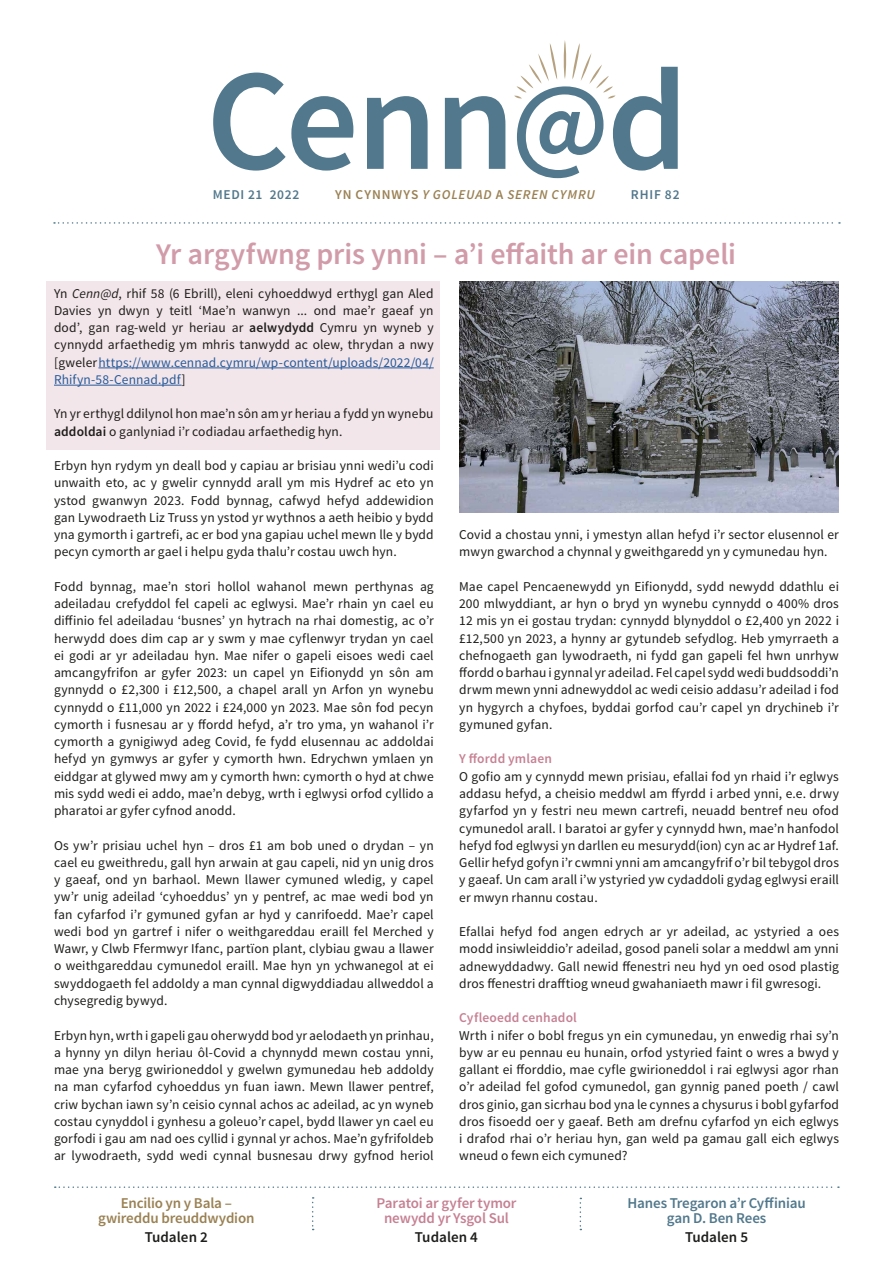
<style>
.page{position:relative;width:893px;height:1263px;background:#fff}
.page>*{position:absolute;margin:0;border:0;box-sizing:border-box;transform-origin:0 0}
.t1{font:600 144.6px "Source Sans Pro";color:#51788c}
.t2{font:600 111.6px "Source Sans Pro";color:#51788c}
.t3{font:600 30px "Source Sans Pro";letter-spacing:-.005em;color:#d19ba9}
.t4{font:600 15px/15px "Source Sans Pro";letter-spacing:-.01em;color:#51788c;text-align:center}
.t5{font:600 15px/15px "Source Sans Pro";letter-spacing:-.01em;color:#c68194;text-align:center}
.t6{font:600 15px/15px "Source Sans Pro";letter-spacing:-.01em;color:#9a8153;text-align:center}
.t7{font:600 15px "Source Sans Pro";letter-spacing:.005em;color:#1d1d1b}
.t8{font:13.5px/17.2px "Source Sans Pro";letter-spacing:.01em;color:#1d1d1b;text-align:justify}
.t9{font:600 13.5px "Source Sans Pro";letter-spacing:.01em;color:#c68194}
.t10{font:italic 600 13.5px "Source Sans Pro";letter-spacing:.06em;color:#9a8153}
.t11{font:600 13.5px "Source Sans Pro";letter-spacing:.05em;color:#51788c}
.s1{font-size:144.6px}
.s2{font-style:normal}
.s3{font-style:italic}
.s4{font-weight:600}
.s5{color:#275b9b}
</style>
<div class="page">
<div style="left:47px;top:281px;width:393px;height:168px;background:#f3e6ea"></div>
<svg style="left:514px;top:43px;width:43px;height:56px"></svg>
<svg style="left:563px;top:40px;width:53px;height:59px"></svg>
<svg style="left:312px;top:1197px;width:2px;height:33px"></svg>
<svg style="left:580px;top:1198px;width:1px;height:32px"></svg>
<svg style="left:55px;top:1186px;width:784px;height:2px"></svg>
<svg style="left:54px;top:222px;width:786px;height:2px"></svg>
<hr style="left:98px;top:368px;width:336px;height:1px;background:#275b9b">
<hr style="left:54px;top:385px;width:128px;height:1px;background:#275b9b">
<img style="left:459px;top:281px;width:380px;height:231px">
<h2 class="t2" style="left:511px;top:52px;width:178px">@<span class="s1">d</span></h2>
<p class="t11" style="left:631px;top:186px;width:50px">RHIF 82</p>
<h1 class="t1" style="left:206px;top:30px;width:310px">Cenn</h1>
<p class="t11" style="left:213px;top:186px;width:88px">MEDI 21 2022</p>
<p class="t10" style="left:335px;top:186px;width:262px"><span class="s2">YN CYNNWYS</span> Y GOLEUAD <span class="s2">A</span> SEREN CYMRU</p>
<h3 class="t3" style="left:156px;top:235px;width:581px">Yr argyfwng pris ynni – a’i effaith ar ein capeli</h3>
<p class="t8" style="left:54px;top:285px;width:381px">Yn <span class="s3">Cenn@d</span>, rhif 58 (6 Ebrill), eleni cyhoeddwyd erthygl gan Aled Davies yn dwyn y teitl ‘Mae’n wanwyn ... ond mae’r gaeaf yn dod’, gan rag-weld yr heriau ar <span class="s4">aelwydydd</span> Cymru yn wyneb y cynnydd arfaethedig ym mhris tanwydd ac olew, thrydan a nwy [gweler <span class="s5">https://www.cennad.cymru/wp-content/uploads/2022/04/ Rhifyn-58-Cennad.pdf</span>]</p>
<p class="t8" style="left:54px;top:405px;width:381px">Yn yr erthygl ddilynol hon mae’n sôn am yr heriau a fydd yn wynebu <span class="s4">addoldai</span> o ganlyniad i’r codiadau arfaethedig hyn.</p>
<p class="t8" style="left:54px;top:457px;width:381px">Erbyn hyn rydym yn deall bod y capiau ar brisiau ynni wedi’u codi unwaith eto, ac y gwelir cynnydd arall ym mis Hydref ac eto yn ystod gwanwyn 2023. Fodd bynnag, cafwyd hefyd addewidion gan Lywodraeth Liz Truss yn ystod yr wythnos a aeth heibio y bydd yna gymorth i gartrefi, ac er bod yna gapiau uchel mewn lle y bydd pecyn cymorth ar gael i helpu gyda thalu’r costau uwch hyn.</p>
<p class="t8" style="left:54px;top:578px;width:381px">Fodd bynnag, mae’n stori hollol wahanol mewn perthynas ag adeiladau crefyddol fel capeli ac eglwysi. Mae’r rhain yn cael eu diffinio fel adeiladau ‘busnes’ yn hytrach na rhai domestig, ac o’r herwydd does dim cap ar y swm y mae cyflenwyr trydan yn cael ei godi ar yr adeiladau hyn. Mae nifer o gapeli eisoes wedi cael amcangyfrifon ar gyfer 2023: un capel yn Eifionydd yn sôn am gynnydd o £2,300 i £12,500, a chapel arall yn Arfon yn wynebu cynnydd o £11,000 yn 2022 i £24,000 yn 2023. Mae sôn fod pecyn cymorth i fusnesau ar y ffordd hefyd, a’r tro yma, yn wahanol i’r cymorth a gynigiwyd adeg Covid, fe fydd elusennau ac addoldai hefyd yn gymwys ar gyfer y cymorth hwn. Edrychwn ymlaen yn eiddgar at glywed mwy am y cymorth hwn: cymorth o hyd at chwe mis sydd wedi ei addo, mae’n debyg, wrth i eglwysi orfod cyllido a pharatoi ar gyfer cyfnod anodd.</p>
<p class="t8" style="left:54px;top:837px;width:381px">Os yw’r prisiau uchel hyn – dros £1 am bob uned o drydan – yn cael eu gweithredu, gall hyn arwain at gau capeli, nid yn unig dros y gaeaf, ond yn barhaol. Mewn llawer cymuned wledig, y capel yw’r unig adeilad ‘cyhoeddus’ yn y pentref, ac mae wedi bod yn fan cyfarfod i’r gymuned gyfan ar hyd y canrifoedd. Mae’r capel wedi bod yn gartref i nifer o weithgareddau eraill fel Merched y Wawr, y Clwb Ffermwyr Ifanc, partïon plant, clybiau gwau a llawer o weithgareddau cymunedol eraill. Mae hyn yn ychwanegol at ei swyddogaeth fel addoldy a man cynnal digwyddiadau allweddol a chysegredig bywyd.</p>
<p class="t8" style="left:54px;top:1027px;width:381px">Erbyn hyn, wrth i gapeli gau oherwydd bod yr aelodaeth yn prinhau, a hynny yn dilyn heriau ôl-Covid a chynnydd mewn costau ynni, mae yna beryg gwirioneddol y gwelwn gymunedau heb addoldy na man cyfarfod cyhoeddus yn fuan iawn. Mewn llawer pentref, criw bychan iawn sy’n ceisio cynnal achos ac adeilad, ac yn wyneb costau cynyddol i gynhesu a goleuo’r capel, bydd llawer yn cael eu gorfodi i gau am nad oes cyllid i gynnal yr achos. Mae’n gyfrifoldeb ar lywodraeth, sydd wedi cynnal busnesau drwy gyfnod heriol</p>
<p class="t8" style="left:459px;top:526px;width:381px">Covid a chostau ynni, i ymestyn allan hefyd i’r sector elusennol er mwyn gwarchod a chynnal y gweithgaredd yn y cymunedau hyn.</p>
<p class="t8" style="left:459px;top:578px;width:381px">Mae capel Pencaenewydd yn Eifionydd, sydd newydd ddathlu ei 200 mlwyddiant, ar hyn o bryd yn wynebu cynnydd o 400% dros 12 mis yn ei gostau trydan: cynnydd blynyddol o £2,400 yn 2022 i £12,500 yn 2023, a hynny ar gytundeb sefydlog. Heb ymyrraeth a chefnogaeth gan lywodraeth, ni fydd gan gapeli fel hwn unrhyw ffordd o barhau i gynnal yr adeilad. Fel capel sydd wedi buddsoddi’n drwm mewn ynni adnewyddol ac wedi ceisio addasu’r adeilad i fod yn hygyrch a chyfoes, byddai gorfod cau’r capel yn drychineb i’r gymuned gyfan.</p>
<p class="t9" style="left:459px;top:750px;width:94px">Y ffordd ymlaen</p>
<p class="t8" style="left:459px;top:768px;width:381px">O gofio am y cynnydd mewn prisiau, efallai fod yn rhaid i’r eglwys addasu hefyd, a cheisio meddwl am ffyrdd i arbed ynni, e.e. drwy gyfarfod yn y festri neu mewn cartrefi, neuadd bentref neu ofod cymunedol arall. I baratoi ar gyfer y cynnydd hwn, mae’n hanfodol hefyd fod eglwysi yn darllen eu mesurydd(ion) cyn ac ar Hydref 1af.<br>Gellir hefyd gofyn i’r cwmni ynni am amcangyfrif o’r bil tebygol dros y gaeaf. Un cam arall i’w ystyried yw cydaddoli gydag eglwysi eraill er mwyn rhannu costau.</p>
<p class="t8" style="left:459px;top:923px;width:381px">Efallai hefyd fod angen edrych ar yr adeilad, ac ystyried a oes modd insiwleiddio’r adeilad, gosod paneli solar a meddwl am ynni adnewyddadwy. Gall newid ffenestri neu hyd yn oed osod plastig dros ffenestri drafftiog wneud gwahaniaeth mawr i fil gwresogi.</p>
<p class="t9" style="left:459px;top:1009px;width:119px">Cyfleoedd cenhadol</p>
<p class="t8" style="left:459px;top:1027px;width:381px">Wrth i nifer o bobl fregus yn ein cymunedau, yn enwedig rhai sy’n byw ar eu pennau eu hunain, orfod ystyried faint o wres a bwyd y gallant ei fforddio, mae cyfle gwirioneddol i rai eglwysi agor rhan o’r adeilad fel gofod cymunedol, gan gynnig paned poeth / cawl dros ginio, gan sicrhau bod yna le cynnes a chysurus i bobl gyfarfod dros fisoedd oer y gaeaf. Beth am drefnu cyfarfod yn eich eglwys i drafod rhai o’r heriau hyn, gan weld pa gamau gall eich eglwys wneud o fewn eich cymuned?</p>
<p class="t6" style="left:98px;top:1196px;width:158px">Encilio yn y Bala – gwireddu breuddwydion</p>
<p class="t7" style="left:145px;top:1227px;width:65px">Tudalen 2</p>
<p class="t5" style="left:376px;top:1196px;width:142px">Paratoi ar gyfer tymor newydd yr Ysgol Sul</p>
<p class="t7" style="left:415px;top:1227px;width:65px">Tudalen 4</p>
<p class="t4" style="left:627px;top:1196px;width:180px">Hanes Tregaron a’r Cyffiniau gan D. Ben Rees</p>
<p class="t7" style="left:685px;top:1227px;width:65px">Tudalen 5</p>
</div>
